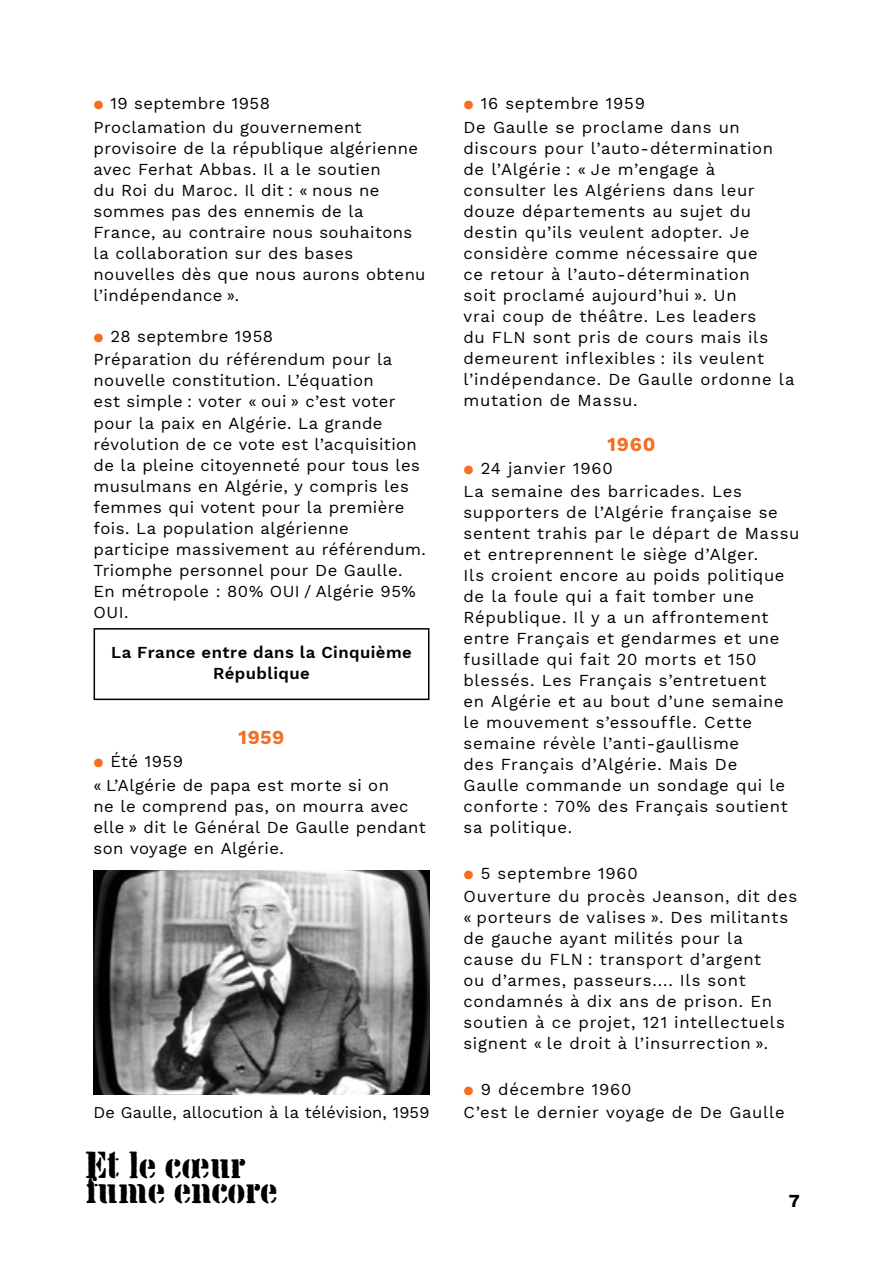
<style>
.page{position:relative;width:893px;height:1263px;background:#fff}
.page>*{position:absolute;margin:0;border:0;box-sizing:border-box;transform-origin:0 0}
.t1{font:37.95px "Chaillot";letter-spacing:-.03em;color:#000}
.t2{font:700 19.5px "Work Sans";letter-spacing:.035em;color:#f36f21}
.t3{font:700 18px "Work Sans";color:#000}
.t4{font:16.5px/21px "Work Sans";letter-spacing:.04em;color:#000}
.t5{font:600 16.5px/21px "Work Sans";letter-spacing:.03em;color:#000;text-align:center}
.t6{font:16.2px "Work Sans";letter-spacing:.01em;color:#000}
.s1{color:#f36f21}
</style>
<div class="page">
<div style="left:94px;top:628px;width:335px;height:72px;border:2px solid #000"></div>
<img style="left:94px;top:871px;width:335px;height:223px">
<p class="t4" style="left:94px;top:92px;width:270px;line-height:23.1px"><span class="s1">⚫</span> 19 septembre 1958<br>Proclamation du gouvernement</p>
<p class="t4" style="left:94px;top:137px;width:334px">provisoire de la république algérienne avec Ferhat Abbas. Il a le soutien<br>du Roi du Maroc. Il dit : « nous ne sommes pas des ennemis de la<br>France, au contraire nous souhaitons la collaboration sur des bases nouvelles dès que nous aurons obtenu l’indépendance ».</p>
<p class="t4" style="left:94px;top:324px;width:300px;line-height:23.1px"><span class="s1">⚫</span> 28 septembre 1958<br>Préparation du référendum pour la</p>
<p class="t4" style="left:94px;top:370px;width:334px">nouvelle constitution. L’équation<br>est simple : voter « oui » c’est voter pour la paix en Algérie. La grande révolution de ce vote est l’acquisition de la pleine citoyenneté pour tous les musulmans en Algérie, y compris les femmes qui votent pour la première fois. La population algérienne participe massivement au référendum.<br>Triomphe personnel pour De Gaulle.<br>En métropole : 80% OUI / Algérie 95% OUI.</p>
<p class="t5" style="left:111px;top:641px;width:302px">La France entre dans la Cinquième<br>République</p>
<p class="t2" style="left:239px;top:723px;width:47px">1959</p>
<p class="t4" style="left:94px;top:749px;width:297px;line-height:23.1px"><span class="s1">⚫</span> Été 1959<br>« L’Algérie de papa est morte si on</p>
<p class="t4" style="left:94px;top:795px;width:334px">ne le comprend pas, on mourra avec elle » dit le Général De Gaulle pendant son voyage en Algérie.</p>
<p class="t6" style="left:94px;top:1100px;width:337px">De Gaulle, allocution à la télévision, 1959</p>
<h1 class="t1" style="left:85px;top:1143px;width:162px">Et le cœur</h1>
<h1 class="t1" style="left:85px;top:1168px;width:194px">fume encore</h1>
<p class="t4" style="left:463px;top:92px;width:278px;line-height:23.1px"><span class="s1">⚫</span> 16 septembre 1959<br>De Gaulle se proclame dans un</p>
<p class="t4" style="left:463px;top:137px;width:332px">discours pour l’auto-détermination de l’Algérie : « Je m’engage à consulter les Algériens dans leur douze départements au sujet du destin qu’ils veulent adopter. Je considère comme nécessaire que<br>ce retour à l’auto-détermination<br>soit proclamé aujourd’hui ». Un<br>vrai coup de théâtre. Les leaders<br>du FLN sont pris de cours mais ils demeurent inflexibles : ils veulent l’indépendance. De Gaulle ordonne la mutation de Massu.</p>
<p class="t2" style="left:607px;top:430px;width:50px">1960</p>
<p class="t4" style="left:463px;top:456px;width:280px;line-height:23.1px"><span class="s1">⚫</span> 24 janvier 1960<br>La semaine des barricades. Les</p>
<p class="t4" style="left:463px;top:501px;width:337px">supporters de l’Algérie française se sentent trahis par le départ de Massu et entreprennent le siège d’Alger.<br>Ils croient encore au poids politique de la foule qui a fait tomber une République. Il y a un affrontement entre Français et gendarmes et une fusillade qui fait 20 morts et 150 blessés. Les Français s’entretuent<br>en Algérie et au bout d’une semaine le mouvement s’essouffle. Cette semaine révèle l’anti-gaullisme<br>des Français d’Algérie. Mais De<br>Gaulle commande un sondage qui le conforte : 70% des Français soutient sa politique.</p>
<p class="t4" style="left:463px;top:861px;width:335px;line-height:23.1px"><span class="s1">⚫</span> 5 septembre 1960<br>Ouverture du procès Jeanson, dit des</p>
<p class="t4" style="left:463px;top:906px;width:326px">« porteurs de valises ». Des militants de gauche ayant milités pour la cause du FLN : transport d’argent<br>ou d’armes, passeurs.... Ils sont condamnés à dix ans de prison. En soutien à ce projet, 121 intellectuels signent « le droit à l’insurrection ».</p>
<p class="t4" style="left:463px;top:1077px;width:323px;line-height:23.1px"><span class="s1">⚫</span> 9 décembre 1960<br>C’est le dernier voyage de De Gaulle</p>
<p class="t3" style="left:789px;top:1187px;width:12px">7</p>
</div>
